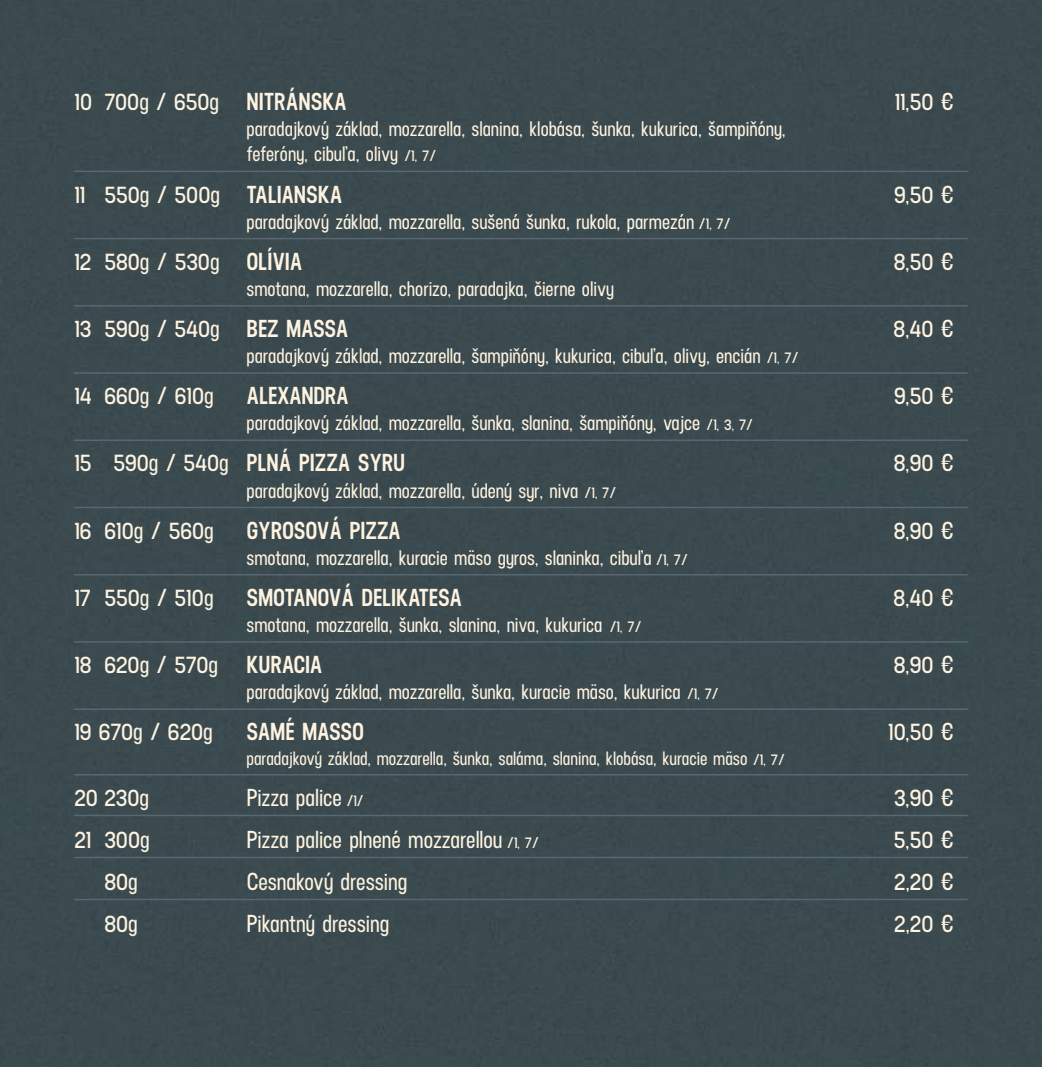
<style>
.page{position:relative;width:1042px;height:1067px;background:#3b4a4f}
.page>*{position:absolute;margin:0;border:0;box-sizing:border-box;transform-origin:0 0}
.t1{font:600 24.5px "Neusa";color:#fef3e0}
.t2{font:600 24.5px "Neusa";letter-spacing:-.01em;color:#fef3e0}
.t3{font:600 21px/25.2px "Neusa";color:#fef3e0}
.t4{font:600 19.25px "Neusa";color:#fef3e0}
.s1{font-style:inherit}
.s2{font-size:15.75px}
</style>
<div class="page">
<hr style="left:74px;top:171px;width:893px;height:1px;background:#596772">
<hr style="left:74px;top:238px;width:893px;height:1px;background:#596772">
<hr style="left:74px;top:305px;width:893px;height:1px;background:#596772">
<hr style="left:74px;top:372px;width:893px;height:2px;background:#596772">
<hr style="left:74px;top:439px;width:893px;height:2px;background:#596772">
<hr style="left:74px;top:507px;width:893px;height:1px;background:#596772">
<hr style="left:74px;top:574px;width:893px;height:1px;background:#596772">
<hr style="left:74px;top:641px;width:893px;height:1px;background:#596772">
<hr style="left:74px;top:708px;width:893px;height:2px;background:#596772">
<hr style="left:74px;top:774px;width:893px;height:1px;background:#596772">
<hr style="left:74px;top:814px;width:893px;height:2px;background:#596772">
<hr style="left:74px;top:856px;width:893px;height:2px;background:#596772">
<hr style="left:74px;top:898px;width:893px;height:2px;background:#596772">
<p class="t1" style="left:74px;top:92px;width:274px">10 700g / 650g <span class="s1">NITRÁNSKA</span></p>
<p class="t1" style="left:895px;top:92px;width:60px">11,50 €</p>
<p class="t3" style="left:247px;top:118px;width:540px">paradajkový základ, mozzarella, slanina, klobása, šunka, kukurica, šampiňóny, feferóny, cibuľa, olivy <span class="s2">/1, 7/</span></p>
<p class="t1" style="left:74px;top:184px;width:269px">11 550g / 500g <span class="s1">TALIANSKA</span></p>
<p class="t1" style="left:894px;top:184px;width:61px">9,50 €</p>
<p class="t3" style="left:247px;top:211px;width:485px">paradajkový základ, mozzarella, sušená šunka, rukola, parmezán <span class="s2">/1, 7/</span></p>
<p class="t1" style="left:74px;top:251px;width:229px">12 580g / 530g <span class="s1">OLÍVIA</span></p>
<p class="t1" style="left:894px;top:251px;width:61px">8,50 €</p>
<p class="t3" style="left:247px;top:278px;width:369px">smotana, mozzarella, chorizo, paradajka, čierne olivy</p>
<p class="t1" style="left:74px;top:319px;width:276px">13 590g / 540g <span class="s1">BEZ MASSA</span></p>
<p class="t1" style="left:893px;top:319px;width:61px">8,40 €</p>
<p class="t3" style="left:247px;top:345px;width:553px">paradajkový základ, mozzarella, šampiňóny, kukurica, cibuľa, olivy, encián <span class="s2">/1, 7/</span></p>
<p class="t1" style="left:74px;top:386px;width:141px">14 660g / 610g</p>
<p class="t2" style="left:247px;top:386px;width:104px">ALEXANDRA</p>
<p class="t1" style="left:894px;top:386px;width:61px">9,50 €</p>
<p class="t3" style="left:247px;top:412px;width:508px">paradajkový základ, mozzarella, šunka, slanina, šampiňóny, vajce <span class="s2">/1, 3, 7/</span></p>
<p class="t2" style="left:74px;top:453px;width:332px"><span class="s1">15 590g / 540g</span> PLNÁ PIZZA SYRU</p>
<p class="t1" style="left:894px;top:453px;width:61px">8,90 €</p>
<p class="t3" style="left:246px;top:480px;width:371px">paradajkový základ, mozzarella, údený syr, niva <span class="s2">/1, 7/</span></p>
<p class="t1" style="left:74px;top:520px;width:141px">16 610g / 560g</p>
<p class="t2" style="left:246px;top:520px;width:156px">GYROSOVÁ PIZZA</p>
<p class="t1" style="left:894px;top:520px;width:61px">8,90 €</p>
<p class="t3" style="left:246px;top:547px;width:443px">smotana, mozzarella, kuracie mäso gyros, slaninka, cibuľa <span class="s2">/1, 7/</span></p>
<p class="t1" style="left:74px;top:587px;width:141px">17 550g / 510g</p>
<p class="t2" style="left:246px;top:587px;width:217px">SMOTANOVÁ DELIKATESA</p>
<p class="t1" style="left:893px;top:587px;width:61px">8,40 €</p>
<p class="t3" style="left:246px;top:614px;width:396px">smotana, mozzarella, šunka, slanina, niva, kukurica <span class="s2">/1, 7/</span></p>
<p class="t1" style="left:74px;top:655px;width:250px">18 620g / 570g <span class="s1">KURACIA</span></p>
<p class="t1" style="left:894px;top:655px;width:61px">8,90 €</p>
<p class="t3" style="left:246px;top:681px;width:474px">paradajkový základ, mozzarella, šunka, kuracie mäso, kukurica <span class="s2">/1, 7/</span></p>
<p class="t1" style="left:74px;top:722px;width:140px">19 670g / 620g</p>
<p class="t2" style="left:246px;top:722px;width:119px">SAMÉ MASSO</p>
<p class="t1" style="left:888px;top:722px;width:67px">10,50 €</p>
<p class="t4" style="left:246px;top:750px;width:540px">paradajkový základ, mozzarella, šunka, saláma, slanina, klobása, kuracie mäso <span class="s2">/1, 7/</span></p>
<p class="t1" style="left:74px;top:787px;width:76px">20 230g</p>
<p class="t1" style="left:246px;top:787px;width:119px">Pizza palice <span class="s2">/1/</span></p>
<p class="t1" style="left:894px;top:787px;width:61px">3,90 €</p>
<p class="t1" style="left:74px;top:829px;width:77px">21 300g</p>
<p class="t1" style="left:246px;top:829px;width:294px">Pizza palice plnené mozzarellou <span class="s2">/1, 7/</span></p>
<p class="t1" style="left:894px;top:829px;width:61px">5,50 €</p>
<p class="t1" style="left:104px;top:871px;width:35px">80g</p>
<p class="t1" style="left:246px;top:871px;width:162px">Cesnakový dressing</p>
<p class="t1" style="left:894px;top:871px;width:61px">2,20 €</p>
<p class="t1" style="left:104px;top:913px;width:35px">80g</p>
<p class="t1" style="left:246px;top:913px;width:144px">Pikantný dressing</p>
<p class="t1" style="left:894px;top:913px;width:61px">2,20 €</p>
</div>
